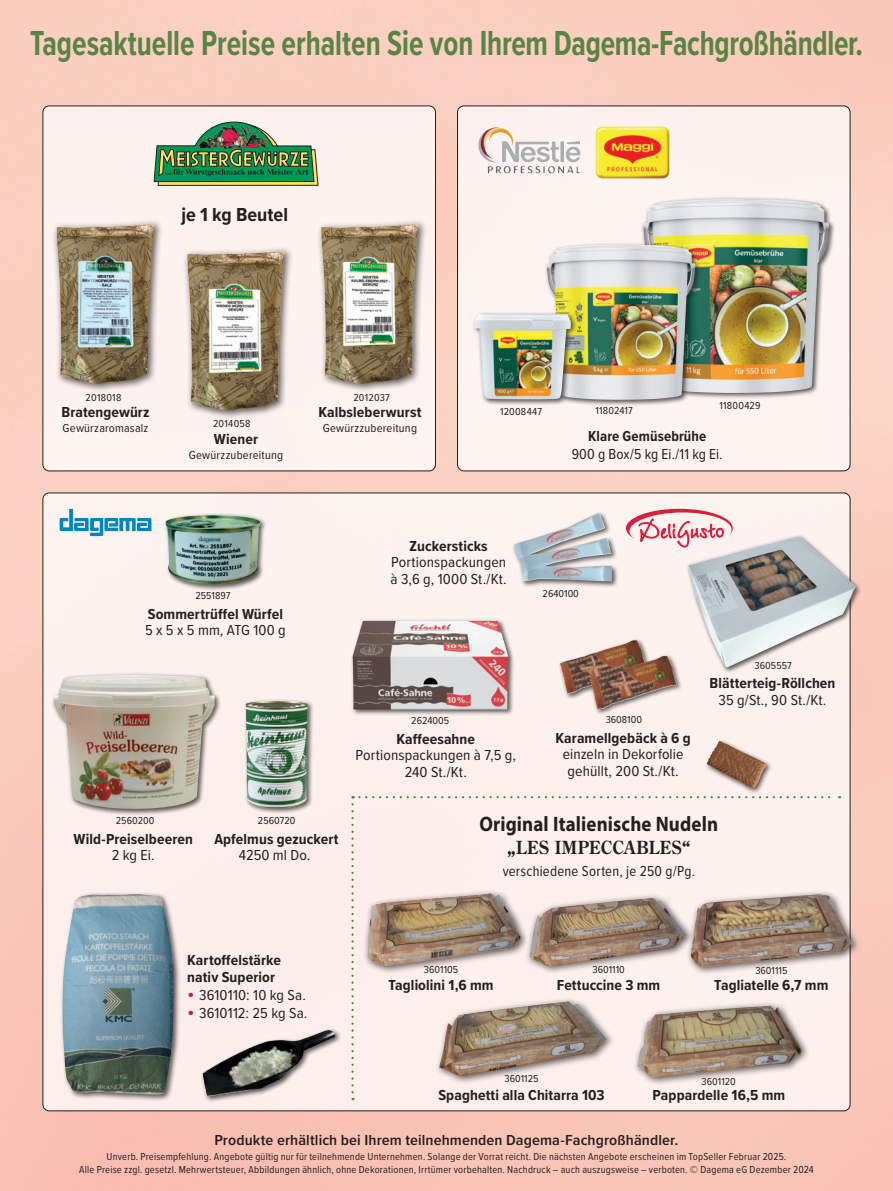
<style>
.page{position:relative;width:893px;height:1191px;background:#fff}
.page>*{position:absolute;margin:0;border:0;box-sizing:border-box;transform-origin:0 0}
.t1{font:700 36px "Proxima Nova Cond";color:#598443;scale:.84 1}
.t2{font:700 21px "Myriad Pro";letter-spacing:.005em;color:#231f20;scale:.9 1}
.t3{font:700 19.5px "Proxima Nova Cond";color:#231f20;scale:1.05 1}
.t4{font:700 18px "Century Old Style Std";letter-spacing:.035em;color:#231f20;scale:.9 1}
.t5{font:700 15px/16.5px "Proxima Nova Cond";letter-spacing:.005em;color:#231f20;scale:1.05 1}
.t6{font:15px/16.5px "Proxima Nova Cond";letter-spacing:.005em;color:#231f20;text-align:center;scale:1.05 1}
.t7{font:600 15px "Proxima Nova Cond";letter-spacing:.005em;color:#231f20;scale:1.11 1}
.t8{font:15px "Proxima Nova Cond";letter-spacing:.005em;color:#231f20}
.t9{font:700 15px "Proxima Nova Cond";letter-spacing:.005em;color:#231f20}
.t10{font:12px "Proxima Nova Cond";letter-spacing:.015em;color:#231f20;scale:1.05 1}
.t11{font:10.5px/13.5px "Proxima Nova Cond";letter-spacing:.02em;color:#231f20;text-align:center}
.t12{font:10.5px "Proxima Nova Cond";color:#231f20;scale:1.05 1}
.t13{font:10.5px "Proxima Nova Cond";letter-spacing:.02em;color:#231f20;scale:1.05 1}
.s1{font-size:21px;color:#bb2651}
</style>
<div class="page">
<img style="left:0;top:0;width:893px;height:1191px">
<div style="left:43px;top:106px;width:392px;height:365px;background:#fdf2ef;border-radius:6px"></div>
<div style="left:43px;top:105px;width:393px;height:366px;border:1px solid #231f20;border-radius:6px"></div>
<div style="left:457px;top:106px;width:393px;height:365px;background:#fdf3ef;border-radius:6px"></div>
<div style="left:457px;top:105px;width:393px;height:366px;border:1px solid #231f20;border-radius:6px"></div>
<div style="left:43px;top:493px;width:807px;height:617px;background:#fdf1ed;border-radius:6px"></div>
<img style="left:478px;top:127px;width:20px;height:35px">
<img style="left:595px;top:126px;width:75px;height:53px">
<svg style="left:351px;top:796px;width:489px;height:304px"></svg>
<svg style="left:154px;top:121px;width:164px;height:65px"></svg>
<div style="left:316px;top:219px;width:112px;height:174px;background:#231f20;opacity:.75"></div>
<img style="left:321px;top:223px;width:98px;height:161px">
<div style="left:183px;top:245px;width:111px;height:174px;background:#231f20;opacity:.75"></div>
<img style="left:187px;top:250px;width:98px;height:160px">
<div style="left:52px;top:219px;width:111px;height:174px;background:#231f20;opacity:.75"></div>
<img style="left:57px;top:223px;width:97px;height:161px">
<div style="left:163px;top:512px;width:104px;height:79px;background:#231f20;opacity:.75"></div>
<img style="left:165px;top:515px;width:96px;height:70px">
<div style="left:686px;top:534px;width:176px;height:139px;background:#231f20;opacity:.75"></div>
<img style="left:688px;top:536px;width:168px;height:131px">
<div style="left:512px;top:511px;width:107px;height:76px;background:#231f20;opacity:.75"></div>
<img style="left:514px;top:513px;width:98px;height:68px">
<div style="left:350px;top:618px;width:164px;height:98px;background:#231f20;opacity:.75"></div>
<img style="left:352px;top:621px;width:156px;height:88px">
<div style="left:557px;top:638px;width:97px;height:62px;background:#231f20;opacity:.75"></div>
<img style="left:616px;top:640px;width:18px;height:6px">
<div style="left:588px;top:654px;width:96px;height:62px;background:#231f20;opacity:.75"></div>
<img style="left:646px;top:656px;width:18px;height:6px">
<div style="left:704px;top:739px;width:69px;height:55px;background:#231f20;opacity:.75"></div>
<img style="left:707px;top:741px;width:60px;height:46px">
<div style="left:51px;top:672px;width:170px;height:143px;background:#231f20;opacity:.75"></div>
<img style="left:54px;top:675px;width:161px;height:134px">
<div style="left:243px;top:698px;width:71px;height:116px;background:#231f20;opacity:.75"></div>
<img style="left:245px;top:701px;width:62px;height:107px">
<div style="left:363px;top:888px;width:166px;height:87px;background:#231f20;opacity:.75"></div>
<img style="left:367px;top:893px;width:153px;height:73px">
<div style="left:435px;top:996px;width:180px;height:89px;background:#231f20;opacity:.75"></div>
<img style="left:439px;top:1001px;width:167px;height:75px">
<div style="left:525px;top:893px;width:170px;height:82px;background:#231f20;opacity:.75"></div>
<img style="left:530px;top:897px;width:156px;height:69px">
<div style="left:686px;top:889px;width:176px;height:87px;background:#231f20;opacity:.75"></div>
<img style="left:691px;top:894px;width:162px;height:73px">
<div style="left:632px;top:1001px;width:178px;height:85px;background:#231f20;opacity:.75"></div>
<img style="left:637px;top:1005px;width:164px;height:72px">
<div style="left:60px;top:892px;width:121px;height:210px;background:#231f20;opacity:.75"></div>
<img style="left:62px;top:894px;width:112px;height:200px">
<svg style="left:626px;top:509px;width:107px;height:38px"></svg>
<div style="left:201px;top:1027px;width:141px;height:75px;background:#231f20;opacity:.75"></div>
<img style="left:203px;top:1030px;width:132px;height:66px">
<svg style="left:60px;top:509px;width:91px;height:27px"></svg>
<div style="left:640px;top:196px;width:195px;height:203px;background:#231f20;opacity:.75"></div>
<img style="left:643px;top:199px;width:186px;height:194px">
<div style="left:544px;top:242px;width:158px;height:164px;background:#231f20;opacity:.75"></div>
<img style="left:547px;top:244px;width:148px;height:156px">
<div style="left:472px;top:312px;width:105px;height:94px;background:#231f20;opacity:.75"></div>
<img style="left:475px;top:314px;width:96px;height:85px">
<h1 class="t1" style="left:30px;top:16px;width:993px">Tagesaktuelle Preise erhalten Sie von Ihrem Dagema-Fachgroßhändler.</h1>
<h3 class="t3" style="left:181px;top:200px;width:103px">je 1 kg Beutel</h3>
<p class="t13" style="left:86px;top:389px;width:36px">2018018</p>
<h3 class="t5" style="left:61px;top:404px;width:85px">Bratengewürz</h3>
<p class="t10" style="left:63px;top:419px;width:83px">Gewürzaromasalz</p>
<p class="t13" style="left:213px;top:416px;width:37px">2014058</p>
<h3 class="t5" style="left:214px;top:430px;width:44px">Wiener</h3>
<p class="t10" style="left:189px;top:446px;width:91px">Gewürzzubereitung</p>
<p class="t12" style="left:195px;top:588px;width:35px">2551897</p>
<h3 class="t5" style="left:148px;top:605px;width:130px">Sommertrüffel Würfel</h3>
<h3 class="t6" style="left:145px;top:621px;width:136px">5 x 5 x 5 mm, ATG 100 g</h3>
<p class="t13" style="left:353px;top:389px;width:36px">2012037</p>
<h3 class="t5" style="left:319px;top:404px;width:99px">Kalbsleberwurst</h3>
<p class="t10" style="left:323px;top:419px;width:91px">Gewürzzubereitung</p>
<p class="t13" style="left:500px;top:403px;width:42px">12008447</p>
<p class="t13" style="left:595px;top:403px;width:37px">11802417</p>
<p class="t13" style="left:719px;top:398px;width:41px">11800429</p>
<h3 class="t9" style="left:588px;top:424px;width:120px">Klare Gemüsebrühe</h3>
<h3 class="t8" style="left:572px;top:442px;width:152px">900 g Box/5 kg Ei./11 kg Ei.</h3>
<h3 class="t5" style="left:410px;top:537px;width:76px">Zuckersticks</h3>
<h3 class="t6" style="left:391px;top:553px;width:112px;text-align:left">Portionspackungen à 3,6 g, 1000 St./Kt.</h3>
<p class="t12" style="left:543px;top:586px;width:36px">2640100</p>
<p class="t12" style="left:411px;top:713px;width:38px">2624005</p>
<p class="t12" style="left:606px;top:712px;width:36px">3608100</p>
<h3 class="t5" style="left:397px;top:730px;width:76px">Kaffeesahne</h3>
<h3 class="t6" style="left:356px;top:746px;width:154px">Portionspackungen à 7,5 g,<br>240 St./Kt.</h3>
<h3 class="t5" style="left:556px;top:729px;width:130px">Karamellgebäck à 6 g</h3>
<h3 class="t6" style="left:563px;top:745px;width:117px">einzeln in Dekorfolie gehüllt, 200 St./Kt.</h3>
<p class="t12" style="left:755px;top:658px;width:37px">3605557</p>
<h3 class="t5" style="left:709px;top:675px;width:121px">Blätterteig-Röllchen</h3>
<h3 class="t6" style="left:718px;top:691px;width:104px">35 g/St., 90 St./Kt.</h3>
<p class="t12" style="left:116px;top:813px;width:38px">2560200</p>
<p class="t12" style="left:258px;top:813px;width:37px">2560720</p>
<h3 class="t5" style="left:74px;top:830px;width:115px">Wild-Preiselbeeren</h3>
<h3 class="t6" style="left:112px;top:846px;width:42px">2 kg Ei.</h3>
<h3 class="t5" style="left:214px;top:830px;width:120px">Apfelmus gezuckert</h3>
<h3 class="t6" style="left:239px;top:846px;width:70px">4250 ml Do.</h3>
<h3 class="t5" style="left:187px;top:951px;width:91px">Kartoffelstärke nativ Superior</h3>
<h3 class="t6" style="left:187px;top:985px;width:114px"><span class="s1">•</span> 3610110: 10 kg Sa.</h3>
<h3 class="t6" style="left:187px;top:1003px;width:116px"><span class="s1">•</span> 3610112: 25 kg Sa.</h3>
<h2 class="t2" style="left:479px;top:810px;width:267px">Original Italienische Nudeln</h2>
<h3 class="t4" style="left:507px;top:835px;width:205px">„LES IMPECCABLES“</h3>
<h3 class="t8" style="left:503px;top:860px;width:194px">verschiedene Sorten, je 250 g/Pg.</h3>
<p class="t12" style="left:424px;top:962px;width:34px">3601105</p>
<p class="t12" style="left:592px;top:962px;width:32px">3601110</p>
<p class="t12" style="left:755px;top:963px;width:32px">3601115</p>
<h3 class="t5" style="left:389px;top:976px;width:102px">Tagliolini 1,6 mm</h3>
<h3 class="t5" style="left:557px;top:976px;width:100px">Fettuccine 3 mm</h3>
<h3 class="t5" style="left:714px;top:976px;width:110px">Tagliatelle 6,7 mm</h3>
<p class="t12" style="left:504px;top:1071px;width:34px">3601125</p>
<p class="t12" style="left:702px;top:1073px;width:34px">3601120</p>
<h3 class="t5" style="left:438px;top:1086px;width:160px">Spaghetti alla Chitarra 103</h3>
<h3 class="t5" style="left:652px;top:1086px;width:128px">Pappardelle 16,5 mm</h3>
<h3 class="t7" style="left:214px;top:1129px;width:420px">Produkte erhältlich bei Ihrem teilnehmenden Dagema-Fachgroßhändler.</h3>
<p class="t11" style="left:79px;top:1149px;width:736px">Unverb. Preisempfehlung. Angebote gültig nur für teilnehmende Unternehmen. Solange der Vorrat reicht. Die nächsten Angebote erscheinen im TopSeller Februar 2025.<br>Alle Preise zzgl. gesetzl. Mehrwertsteuer, Abbildungen ähnlich, ohne Dekorationen, Irrtümer vorbehalten. Nachdruck – auch auszugsweise – verboten. © Dagema eG Dezember 2024</p>
</div>
